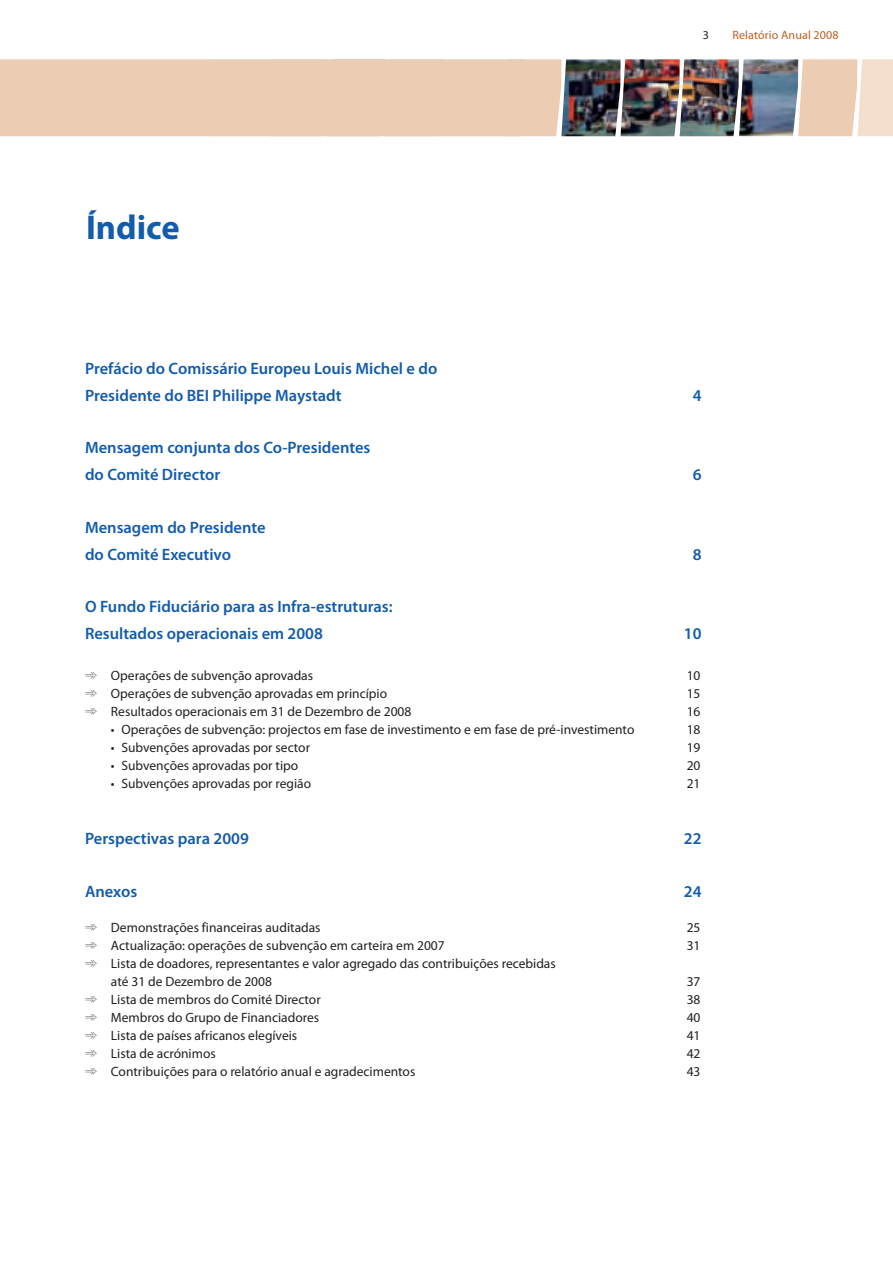
<style>
.page{position:relative;width:893px;height:1263px;background:#fff}
.page>*{position:absolute;margin:0;border:0;box-sizing:border-box;transform-origin:0 0}
.t1{font:700 34.5px "Myriad Pro";color:#135cab}
.t2{font:600 16.5px/27px "Myriad Pro";color:#135cab}
.t3{font:13.5px/18px "Myriad Pro";color:#231f20}
.t4{font:12px "Myriad Pro";letter-spacing:.01em;color:#c05e1f}
.t5{font:12px "Myriad Pro";color:#231f20}
.s1{color:#808285}
</style>
<div class="page">
<img style="left:561px;top:59px;width:237px;height:77px">
<div style="left:0;top:59px;width:561px;height:77px;background:#edccb4"></div>
<svg style="left:798px;top:59px;width:95px;height:77px;background:#f0d6c3"></svg>
<h1 class="t1" style="left:86px;top:208px;width:95px">Índice</h1>
<p class="t2" style="left:85px;top:355px;width:354px">Prefácio do Comissário Europeu Louis Michel e do<br>Presidente do BEI Philippe Maystadt</p>
<p class="t2" style="left:85px;top:435px;width:287px">Mensagem conjunta dos Co-Presidentes do Comité Director</p>
<p class="t2" style="left:85px;top:514px;width:182px">Mensagem do Presidente do Comité Executivo</p>
<p class="t2" style="left:85px;top:594px;width:309px">O Fundo Fiduciário para as Infra-estruturas:<br>Resultados operacionais em 2008</p>
<p class="t5" style="left:703px;top:27px;width:8px">3</p>
<p class="t4" style="left:732px;top:27px;width:108px">Relatório Anual 2008</p>
<p class="t2" style="left:693px;top:382px;width:10px">4</p>
<p class="t2" style="left:693px;top:462px;width:10px">6</p>
<p class="t2" style="left:693px;top:541px;width:10px">8</p>
<p class="t2" style="left:684px;top:621px;width:19px">10</p>
<p class="t3" style="left:85px;top:666px;width:230px"><span class="s1">➾</span> Operações de subvenção aprovadas</p>
<p class="t3" style="left:687px;top:666px;width:15px">10</p>
<p class="t3" style="left:85px;top:684px;width:304px"><span class="s1">➾</span> Operações de subvenção aprovadas em princípio</p>
<p class="t3" style="left:687px;top:684px;width:15px">15</p>
<p class="t3" style="left:85px;top:702px;width:328px"><span class="s1">➾</span> Resultados operacionais em 31 de Dezembro de 2008</p>
<p class="t3" style="left:687px;top:702px;width:15px">16</p>
<p class="t3" style="left:111px;top:720px;width:525px">• Operações de subvenção: projectos em fase de investimento e em fase de pré-investimento</p>
<p class="t3" style="left:687px;top:720px;width:15px">18</p>
<p class="t3" style="left:111px;top:738px;width:201px">• Subvenções aprovadas por sector</p>
<p class="t3" style="left:687px;top:738px;width:15px">19</p>
<p class="t3" style="left:111px;top:756px;width:189px">• Subvenções aprovadas por tipo</p>
<p class="t3" style="left:687px;top:756px;width:15px">20</p>
<p class="t3" style="left:111px;top:774px;width:202px">• Subvenções aprovadas por região</p>
<p class="t3" style="left:687px;top:774px;width:15px">21</p>
<p class="t2" style="left:85px;top:826px;width:165px">Perspectivas para 2009</p>
<p class="t2" style="left:684px;top:826px;width:19px">22</p>
<p class="t2" style="left:85px;top:878px;width:54px">Anexos</p>
<p class="t2" style="left:684px;top:878px;width:19px">24</p>
<p class="t3" style="left:85px;top:918px;width:237px"><span class="s1">➾</span> Demonstrações financeiras auditadas</p>
<p class="t3" style="left:687px;top:918px;width:15px">25</p>
<p class="t3" style="left:85px;top:936px;width:361px"><span class="s1">➾</span> Actualização: operações de subvenção em carteira em 2007</p>
<p class="t3" style="left:687px;top:936px;width:15px">31</p>
<p class="t3" style="left:111px;top:954px;width:446px;text-indent:-26px"><span class="s1">➾</span> Lista de doadores, representantes e valor agregado das contribuições recebidas até 31 de Dezembro de 2008</p>
<p class="t3" style="left:687px;top:972px;width:15px">37</p>
<p class="t3" style="left:85px;top:990px;width:237px"><span class="s1">➾</span> Lista de membros do Comité Director</p>
<p class="t3" style="left:687px;top:990px;width:15px">38</p>
<p class="t3" style="left:85px;top:1008px;width:236px"><span class="s1">➾</span> Membros do Grupo de Financiadores</p>
<p class="t3" style="left:687px;top:1008px;width:15px">40</p>
<p class="t3" style="left:85px;top:1026px;width:214px"><span class="s1">➾</span> Lista de países africanos elegíveis</p>
<p class="t3" style="left:687px;top:1026px;width:15px">41</p>
<p class="t3" style="left:85px;top:1044px;width:132px"><span class="s1">➾</span> Lista de acrónimos</p>
<p class="t3" style="left:687px;top:1044px;width:15px">42</p>
<p class="t3" style="left:85px;top:1062px;width:332px"><span class="s1">➾</span> Contribuições para o relatório anual e agradecimentos</p>
<p class="t3" style="left:687px;top:1062px;width:15px">43</p>
</div>
